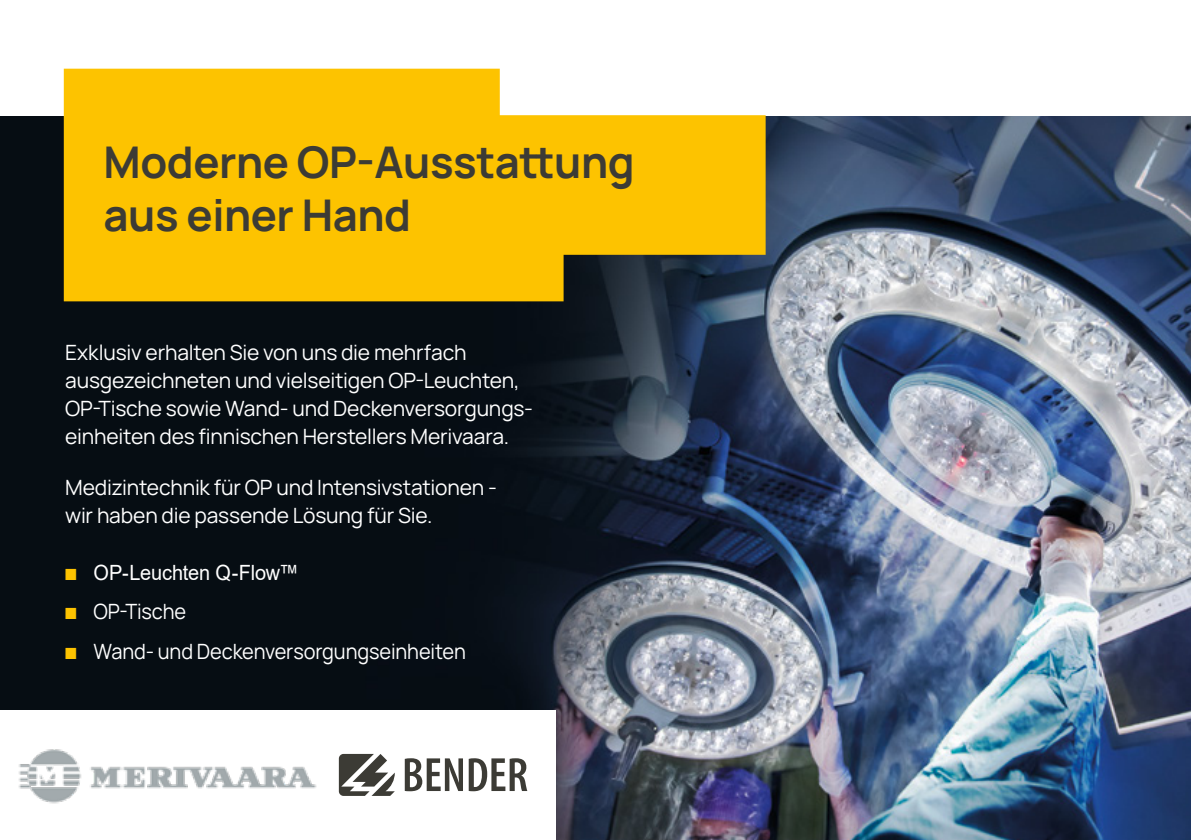
<style>
.page{position:relative;width:1191px;height:840px;background:#fff}
.page>*{position:absolute;margin:0;border:0;box-sizing:border-box;transform-origin:0 0}
.t1{font:700 43.6px/52.4px "Manrope";letter-spacing:-.01em;color:#3c3b35}
.Text_Kopie{font:21px/28px "Manrope";letter-spacing:-.01em;color:#fff}
.Text_Kopie-2{font:21px "Manrope";letter-spacing:-.01em;color:#fff;scale:.95 1}
.t2{font:21px "Arial";letter-spacing:-.01em;color:#fff;scale:.95 1}
.s1{color:#fdc300}
</style>
<div class="page">
<img style="left:0;top:115px;width:1191px;height:724px">
<div style="left:0;top:710px;width:556px;height:129px;background:#fff"></div>
<svg style="left:64px;top:69px;width:701px;height:232px;background:#f0be16"></svg>
<svg style="left:339px;top:753px;width:188px;height:42px"></svg>
<img style="left:18px;top:749px;width:299px;height:55px">
<p class="t1" style="left:104px;top:134px;width:533px">Moderne OP-Ausstattung aus einer Hand</p>
<p class="Text_Kopie" style="left:65px;top:337px;width:469px">Exklusiv erhalten Sie von uns die mehrfach ausgezeichneten und vielseitigen OP-Leuchten, OP-Tische sowie Wand- und Deckenversorgungs&shy;einheiten des finnischen Herstellers Merivaara.</p>
<p class="Text_Kopie" style="left:65px;top:472px;width:433px">Medizintechnik für OP und Intensivstationen - wir haben die passende Lösung für Sie.</p>
<p class="t2" style="left:65px;top:557px;width:247px"><span class="s1">■</span> OP-Leuchten Q-Flow™</p>
<p class="Text_Kopie-2" style="left:65px;top:596px;width:129px"><span class="s1">■</span> OP-Tische</p>
<p class="Text_Kopie-2" style="left:65px;top:636px;width:423px"><span class="s1">■</span> Wand- und Deckenversorgungseinheiten</p>
</div>
